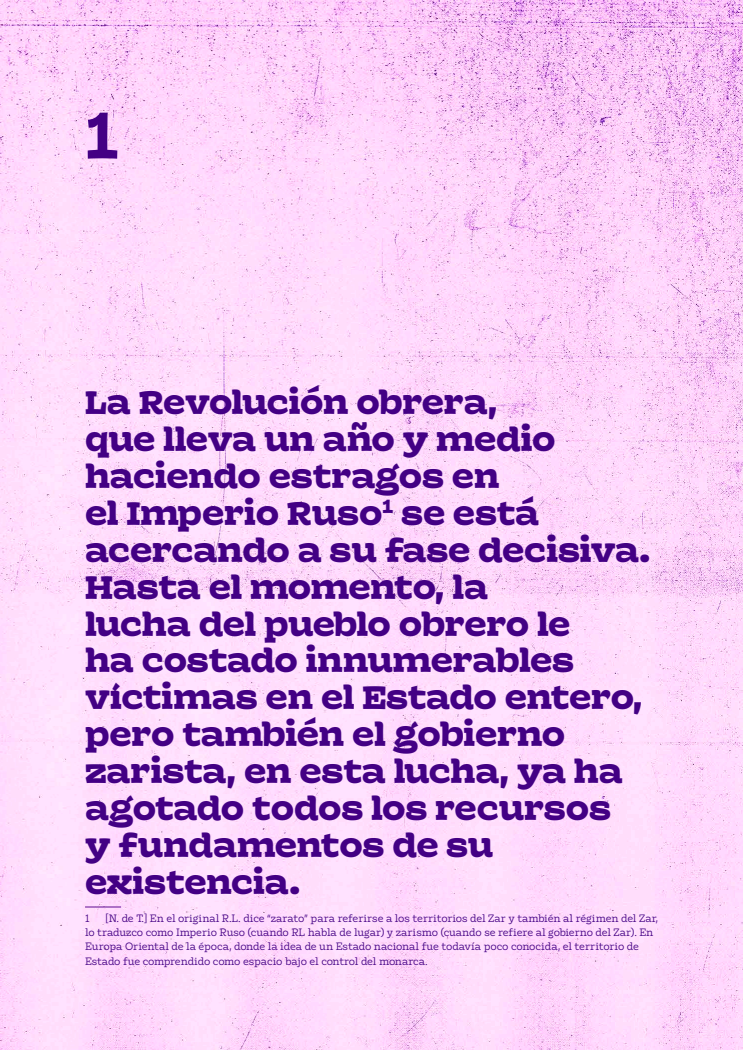
<style>
.page{position:relative;width:743px;height:1050px;background:#fff}
.page>*{position:absolute;margin:0;border:0;box-sizing:border-box;transform-origin:0 0}
.t1{font:700 67.5px "Dotties Chocolate";color:#430084}
.t2{font:800 33.5px/37px "Dotties Chocolate";letter-spacing:-.01em;color:#430084}
.t3{font:300 11px/14.5px "Dotties Chocolate";letter-spacing:-.01em;color:#430084}
</style>
<div class="page">
<img style="left:0;top:0;width:742px;height:1050px">
<hr style="left:85px;top:907px;width:36px;height:1px;background:#5e0a91">
<h1 class="t1" style="left:85px;top:74px;width:36px">1</h1>
<p class="t2" style="left:85px;top:384px;width:567px">La Revolución obrera,<br>que lleva un año y medio haciendo estragos en<br>el Imperio Ruso<sup>1</sup> se está acercando a su fase decisiva.<br>Hasta el momento, la<br>lucha del pueblo obrero le<br>ha costado innumerables víctimas en el Estado entero, pero también el gobierno zarista, en esta lucha, ya ha agotado todos los recursos<br>y fundamentos de su existencia.</p>
<p class="t3" style="left:85px;top:909px;width:6px">1</p>
<p class="t3" style="left:85px;top:909px;width:574px;text-indent:21px">[N. de T.] En el original R.L. dice “zarato” para referirse a los territorios del Zar y también al régimen del Zar, lo traduzco como Imperio Ruso (cuando RL habla de lugar) y zarismo (cuando se refiere al gobierno del Zar). En Europa Oriental de la época, donde la idea de un Estado nacional fue todavía poco conocida, el territorio de Estado fue comprendido como espacio bajo el control del monarca.</p>
</div>
